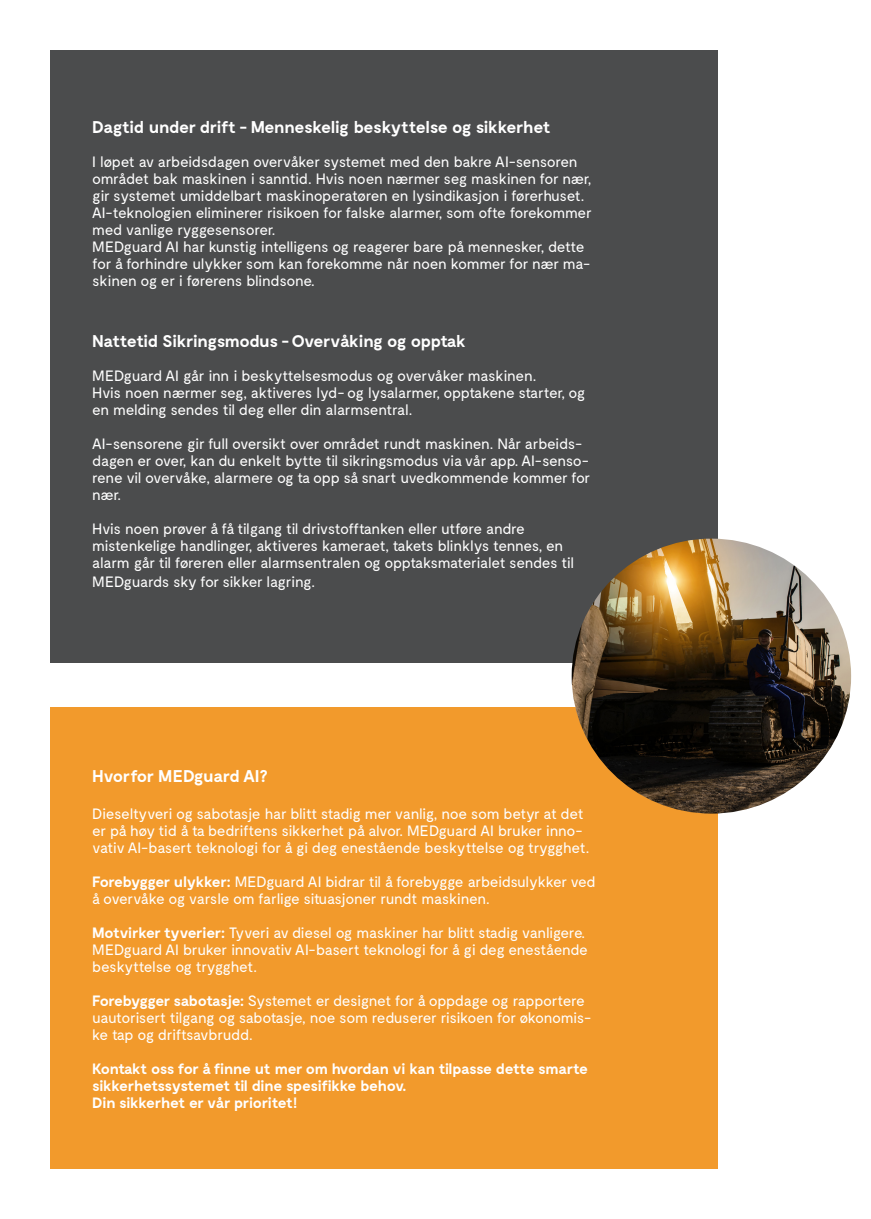
<style>
.page{position:relative;width:871px;height:1219px;background:#fff}
.page>*{position:absolute;margin:0;border:0;box-sizing:border-box;transform-origin:0 0}
.t1{font:700 17px "Moderat";letter-spacing:-.025em;color:#fff}
.t2{font:15px/17px "Moderat";letter-spacing:-.025em;color:#fff}
.t3{font:700 15px/17px "Moderat";letter-spacing:-.03em;color:#fff}
.s1{font-weight:700}
</style>
<div class="page">
<div style="left:50px;top:707px;width:667px;height:462px;background:#f29a2c"></div>
<div style="left:50px;top:50px;width:667px;height:612px;background:#4b4c4d"></div>
<img style="left:571px;top:539px;width:279px;height:275px">
<p class="t1" style="left:92px;top:117px;width:460px">Dagtid under drift - Menneskelig beskyttelse og sikkerhet</p>
<p class="t2" style="left:92px;top:153px;width:501px">I løpet av arbeidsdagen overvåker systemet med den bakre AI-sensoren området bak maskinen i sanntid. Hvis noen nærmer seg maskinen for nær, gir systemet umiddelbart maskinoperatøren en lysindikasjon i førerhuset.<br>AI-teknologien eliminerer risikoen for falske alarmer, som ofte forekommer med vanlige ryggesensorer.</p>
<p class="t2" style="left:92px;top:238px;width:499px">MEDguard AI har kunstig intelligens og reagerer bare på mennesker, dette for å forhindre ulykker som kan forekomme når noen kommer for nær ma&shy;skinen og er i førerens blindsone.</p>
<p class="t1" style="left:92px;top:331px;width:375px">Nattetid Sikringsmodus - Overvåking og opptak</p>
<p class="t2" style="left:92px;top:368px;width:445px">MEDguard AI går inn i beskyttelsesmodus og overvåker maskinen.</p>
<p class="t2" style="left:92px;top:385px;width:494px">Hvis noen nærmer seg, aktiveres lyd- og lysalarmer, opptakene starter, og en melding sendes til deg eller din alarmsentral.</p>
<p class="t2" style="left:92px;top:436px;width:499px">AI-sensorene gir full oversikt over området rundt maskinen. Når arbeids&shy;dagen er over, kan du enkelt bytte til sikringsmodus via vår app. AI-senso&shy;rene vil overvåke, alarmere og ta opp så snart uvedkommende kommer for nær.</p>
<p class="t2" style="left:92px;top:521px;width:434px">Hvis noen prøver å få tilgang til drivstofftanken eller utføre andre</p>
<p class="t2" style="left:92px;top:538px;width:483px">mistenkelige handlinger, aktiveres kameraet, takets blinklys tennes, en alarm går til føreren eller alarmsentralen og opptaksmaterialet sendes til</p>
<p class="t2" style="left:92px;top:574px;width:224px">MEDguards sky for sikker lagring.</p>
<p class="t1" style="left:92px;top:766px;width:177px">Hvorfor MEDguard AI?</p>
<p class="t2" style="left:92px;top:806px;width:498px">Dieseltyveri og sabotasje har blitt stadig mer vanlig, noe som betyr at det er på høy tid å ta bedriftens sikkerhet på alvor. MEDguard AI bruker inno&shy;vativ AI-basert teknologi for å gi deg enestående beskyttelse og trygghet.</p>
<p class="t2" style="left:92px;top:874px;width:505px"><span class="s1">Forebygger ulykker:</span> MEDguard AI bidrar til å forebygge arbeidsulykker ved å overvåke og varsle om farlige situasjoner rundt maskinen.</p>
<p class="t2" style="left:92px;top:925px;width:497px"><span class="s1">Motvirker tyverier:</span> Tyveri av diesel og maskiner har blitt stadig vanligere.<br>MEDguard AI bruker innovativ AI-basert teknologi for å gi deg enestående beskyttelse og trygghet.</p>
<p class="t2" style="left:92px;top:993px;width:500px"><span class="s1">Forebygger sabotasje:</span> Systemet er designet for å oppdage og rapportere uautorisert tilgang og sabotasje, noe som reduserer risikoen for økonomis&shy;ke tap og driftsavbrudd.</p>
<p class="t3" style="left:92px;top:1061px;width:497px">Kontakt oss for å finne ut mer om hvordan vi kan tilpasse dette smarte sikkerhetssystemet til dine spesifikke behov.</p>
<p class="t3" style="left:92px;top:1095px;width:206px">Din sikkerhet er vår prioritet!</p>
</div>
